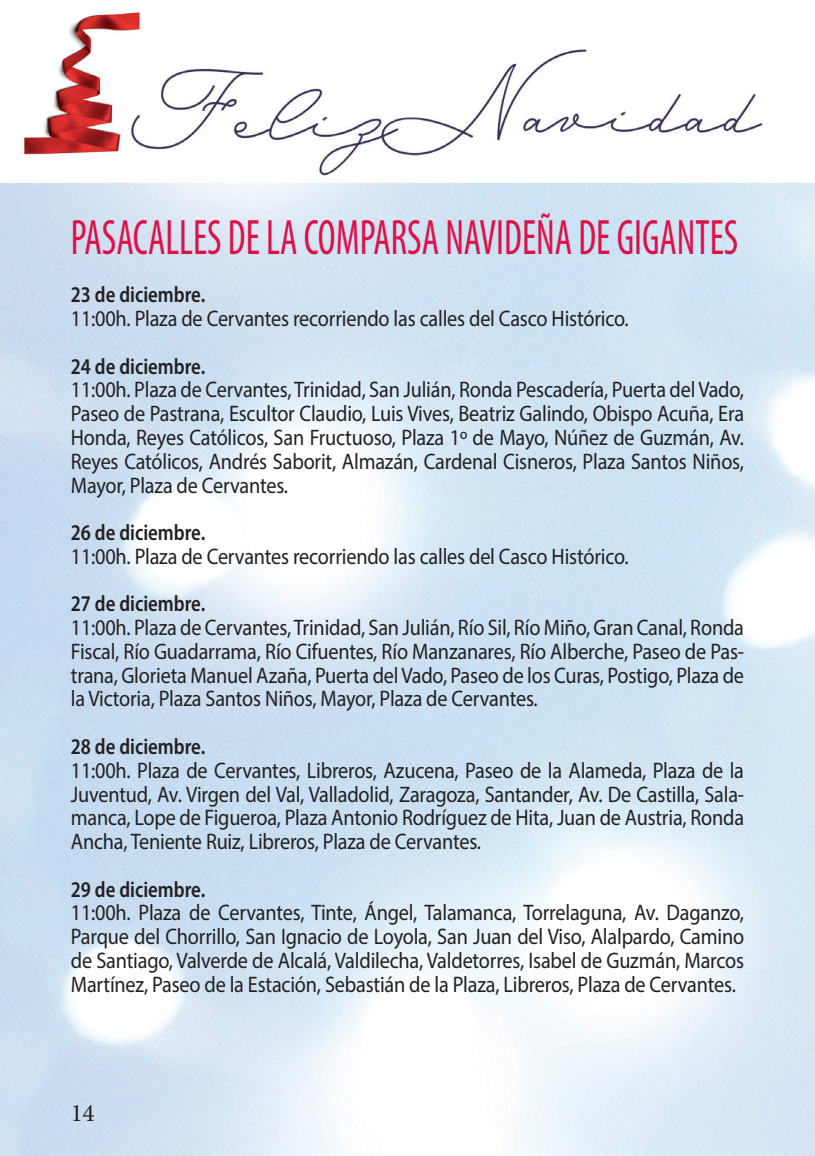
<style>
.page{position:relative;width:815px;height:1156px;background:#fff}
.page>*{position:absolute;margin:0;border:0;box-sizing:border-box;transform-origin:0 0}
.TÍTULOS{font:condensed 50px "Myriad Pro";color:#dd1147;scale:.8 1}
.t1{font:25px "Minion Pro";color:#231f20}
.CUERPO_NORMAL{font:22.5px/23.8px "Myriad Pro";letter-spacing:-.01em;color:#231f20;text-align:justify;scale:.9 1}
.SUBTÍTULOS{font:600 semi-condensed 22.5px "Myriad Pro";color:#231f20;scale:.9 1}
</style>
<div class="page">
<img style="left:0;top:12px;width:815px;height:1143px">
<p class="TÍTULOS" style="left:71px;top:207px;width:836px">PASACALLES DE LA COMPARSA NAVIDEÑA DE GIGANTES</p>
<p class="SUBTÍTULOS" style="left:71px;top:281px;width:151px">23 de diciembre.</p>
<p class="CUERPO_NORMAL" style="left:71px;top:306px;width:621px">11:00h. Plaza de Cervantes recorriendo las calles del Casco Histórico.</p>
<p class="SUBTÍTULOS" style="left:71px;top:352px;width:151px">24 de diciembre.</p>
<p class="CUERPO_NORMAL" style="left:71px;top:377px;width:750px">11:00h. Plaza de Cervantes, Trinidad, San Julián, Ronda Pescadería, Puerta del Vado, Paseo de Pastrana, Escultor Claudio, Luis Vives, Beatriz Galindo, Obispo Acuña, Era Honda, Reyes Católicos, San Fructuoso, Plaza 1º de Mayo, Núñez de Guzmán, Av.<br>Reyes Católicos, Andrés Saborit, Almazán, Cardenal Cisneros, Plaza Santos Niños, Mayor, Plaza de Cervantes.</p>
<p class="SUBTÍTULOS" style="left:71px;top:518px;width:151px">26 de diciembre.</p>
<p class="CUERPO_NORMAL" style="left:71px;top:544px;width:621px">11:00h. Plaza de Cervantes recorriendo las calles del Casco Histórico.</p>
<p class="SUBTÍTULOS" style="left:71px;top:589px;width:151px">27 de diciembre.</p>
<p class="CUERPO_NORMAL" style="left:71px;top:615px;width:750px">11:00h. Plaza de Cervantes, Trinidad, San Julián, Río Sil, Río Miño, Gran Canal, Ronda Fiscal, Río Guadarrama, Río Cifuentes, Río Manzanares, Río Alberche, Paseo de Pas&shy;trana, Glorieta Manuel Azaña, Puerta del Vado, Paseo de los Curas, Postigo, Plaza de la Victoria, Plaza Santos Niños, Mayor, Plaza de Cervantes.</p>
<p class="SUBTÍTULOS" style="left:71px;top:732px;width:151px">28 de diciembre.</p>
<p class="CUERPO_NORMAL" style="left:71px;top:757px;width:750px">11:00h. Plaza de Cervantes, Libreros, Azucena, Paseo de la Alameda, Plaza de la Juventud, Av. Virgen del Val, Valladolid, Zaragoza, Santander, Av. De Castilla, Sala&shy;manca, Lope de Figueroa, Plaza Antonio Rodríguez de Hita, Juan de Austria, Ronda Ancha, Teniente Ruiz, Libreros, Plaza de Cervantes.</p>
<p class="SUBTÍTULOS" style="left:71px;top:874px;width:151px">29 de diciembre.</p>
<p class="CUERPO_NORMAL" style="left:71px;top:900px;width:750px">11:00h. Plaza de Cervantes, Tinte, Ángel, Talamanca, Torrelaguna, Av. Daganzo, Parque del Chorrillo, San Ignacio de Loyola, San Juan del Viso, Alalpardo, Camino de Santiago, Valverde de Alcalá, Valdilecha, Valdetorres, Isabel de Guzmán, Marcos Martínez, Paseo de la Estación, Sebastián de la Plaza, Libreros, Plaza de Cervantes.</p>
<p class="t1" style="left:71px;top:1095px;width:25px">14</p>
</div>
